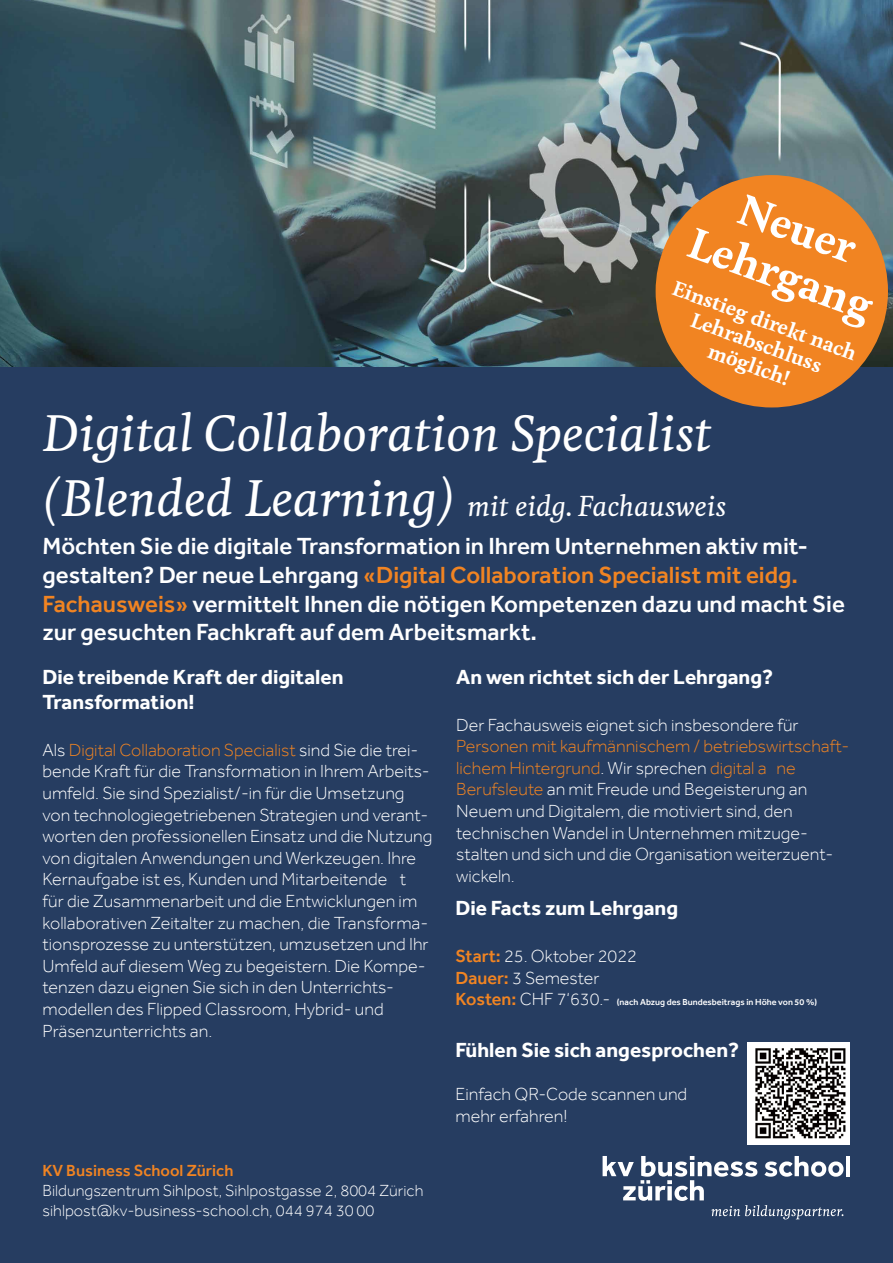
<style>
.page{position:relative;width:893px;height:1263px;background:#fff}
.page>*{position:absolute;margin:0;border:0;box-sizing:border-box;transform-origin:0 0}
.t1{font:italic 500 48px "Feijoa";color:#fff}
.t2{font:700 40.5px/48.6px "Feijoa";color:#fff;text-align:center}
.t3{font:italic 500 27px "Feijoa";color:#fff}
.t4{font:500 24px/28.8px "Effra";color:#fff}
.t5{font:700 21px/25.2px "Effra";color:#fff}
.t6{font:700 19.5px/23.4px "Feijoa";color:#fff;text-align:center}
.t7{font:300 18px/21.6px "Effra";color:#fff}
.t8{font:300 16.5px/19.8px "Effra";color:#fff}
.t9{font:500 16.5px "Effra";color:#f18422}
.t10{font:500 9px "Effra";color:#fff}
.s1{font-size:48px}
.s2{color:#f18422}
.s3{font-weight:500;color:#f18422}
.s4{font-size:18px;color:#f18422}
.s5{font-weight:300;font-size:18px}
</style>
<div class="page">
<div style="left:0;top:367px;width:893px;height:896px;background:#263d61"></div>
<img style="left:0;top:0;width:893px;height:367px">
<div style="left:656px;top:175px;width:232px;height:232px;background:#f18422;border-radius:50%"></div>
<hr style="left:846px;top:1156px;width:4px;height:20px;background:#fff">
<svg style="left:603px;top:1156px;width:240px;height:63px"></svg>
<img style="left:748px;top:1043px;width:102px;height:102px">
<h2 class="t2" style="left:715px;top:173px;width:194px;rotate:20deg">Neuer<br>Lehrgang</h2>
<p class="t6" style="left:678px;top:276px;width:195px;rotate:20deg">Einstieg direkt nach<br>Lehrabschluss möglich!</p>
<h1 class="t1" style="left:43px;top:402px;width:670px">Digital Collaboration Specialist</h1>
<h3 class="t3" style="left:43px;top:488px;width:685px"><span class="s1">(Blended Learning)</span> mit eidg. Fachausweis</h3>
<p class="t4" style="left:43px;top:531px;width:804px">Möchten Sie die digitale Transformation in Ihrem Unternehmen aktiv mit&shy;gestalten? Der neue Lehrgang <span class="s2">«Digital Collaboration Specialist mit eidg.<br>Fachausweis»</span> vermittelt Ihnen die nötigen Kompetenzen dazu und macht Sie zur gesuchten Fachkraft auf dem Arbeitsmarkt.</p>
<p class="t5" style="left:43px;top:664px;width:302px">Die treibende Kraft der digitalen<br>Transformation!</p>
<p class="t7" style="left:43px;top:739px;width:391px">Als <span class="s2">Digital Collaboration Specialist</span> sind Sie die trei&shy;bende Kraft für die Transformation in Ihrem Arbeits&shy;umfeld. Sie sind Spezialist/-in für die Umsetzung von technologiegetriebenen Strategien und verant&shy;worten den professionellen Einsatz und die Nutzung von digitalen Anwendungen und Werkzeugen. Ihre Kernaufgabe ist es, Kunden und Mitarbeitende t<br>für die Zusammenarbeit und die Entwicklungen im kollaborativen Zeitalter zu machen, die Transforma&shy;tionsprozesse zu unterstützen, umzusetzen und Ihr Umfeld auf diesem Weg zu begeistern. Die Kompe&shy;tenzen dazu eignen Sie sich in den Unterrichts&shy;modellen des Flipped Classroom, Hybrid- und Präsenzunterrichts an.</p>
<p class="t9" style="left:43px;top:1161px;width:192px">KV Business School Zürich</p>
<p class="t8" style="left:43px;top:1180px;width:383px">Bildungszentrum Sihlpost, Sihlpostgasse 2, 8004 Zürich sihlpost@kv-business-school.ch, 044 974 30 00</p>
<p class="t5" style="left:456px;top:664px;width:318px">An wen richtet sich der Lehrgang?</p>
<p class="t7" style="left:456px;top:713px;width:344px">Der Fachausweis eignet sich insbesondere für</p>
<p class="t7" style="left:456px;top:735px;width:394px"><span class="s2">Personen mit kaufmännischem / betriebswirtschaft&shy;lichem Hintergrund</span>. Wir sprechen <span class="s2">digital a ne Berufsleute</span> an mit Freude und Begeisterung an Neuem und Digitalem, die motiviert sind, den technischen Wandel in Unternehmen mitzuge&shy;stalten und sich und die Organisation weiterzuent&shy;wickeln.</p>
<p class="t5" style="left:455px;top:895px;width:224px">Die Facts zum Lehrgang</p>
<p class="t7" style="left:455px;top:945px;width:183px"><span class="s3">Start:</span> 25. Oktober 2022<br><span class="s3">Dauer:</span> 3 Semester</p>
<p class="t10" style="left:455px;top:997px;width:363px"><span class="s4">Kosten:</span> <span class="s5">CHF 7‘630.-</span> (nach Abzug des Bundesbeitrags in Höhe von 50 %)</p>
<p class="t5" style="left:455px;top:1037px;width:285px">Fühlen Sie sich angesprochen?</p>
<p class="t7" style="left:455px;top:1083px;width:233px">Einfach QR-Code scannen und mehr erfahren!</p>
</div>
